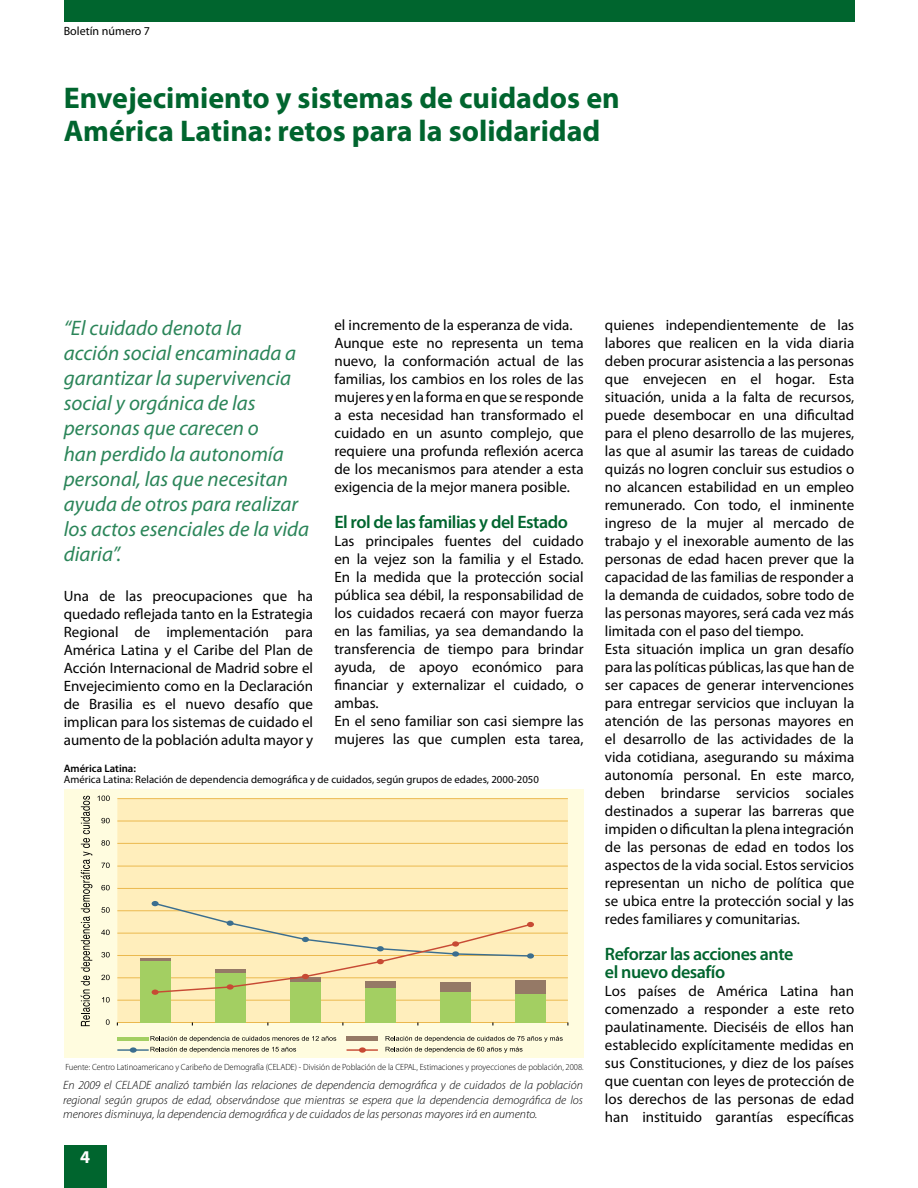
<style>
.page{position:relative;width:918px;height:1188px;background:#fff}
.page>*{position:absolute;margin:0;border:0;box-sizing:border-box;transform-origin:0 0}
.t1{font:700 30px/33px "Myriad Pro";color:#00652e}
.t2{font:italic 21px/25.2px "Myriad Pro";color:#2b8559}
.t3{font:600 18px/18px "Myriad Pro";letter-spacing:-.025em;color:#00652e}
.t4{font:700 18px "Myriad Pro";color:#fff}
.t5{font:15px/18px "Myriad Pro";color:#000}
.t6{font:italic 300 12px/14.4px "Myriad Pro";color:#000;text-align:justify}
.t7{font:12px "Myriad Pro";color:#000}
.t8{font:10.8px "Myriad Pro";color:#000}
.t9{font:600 10.8px "Myriad Pro";color:#000}
.t10{font:300 9px "Myriad Pro";letter-spacing:-.005em;color:#000;scale:.95 1}
</style>
<div class="page">
<div style="left:64px;top:1145px;width:42px;height:43px;background:#00652e"></div>
<div style="left:64px;top:0;width:790px;height:21px;background:#00652e"></div>
<div style="left:64px;top:790px;width:520px;height:268px;background:#fffcdf"></div>
<div style="left:117px;top:799px;width:451px;height:224px;background:#ffeebc"></div>
<hr style="left:117px;top:1022px;width:451px;height:1px;background:#eab649">
<hr style="left:117px;top:1000px;width:451px;height:1px;background:#eab649">
<hr style="left:117px;top:978px;width:451px;height:1px;background:#eab649">
<hr style="left:117px;top:955px;width:451px;height:1px;background:#eab649">
<hr style="left:117px;top:933px;width:451px;height:1px;background:#eab649">
<hr style="left:117px;top:911px;width:451px;height:1px;background:#eab649">
<hr style="left:117px;top:888px;width:451px;height:1px;background:#eab649">
<hr style="left:117px;top:866px;width:451px;height:1px;background:#eab649">
<hr style="left:117px;top:843px;width:451px;height:1px;background:#eab649">
<hr style="left:117px;top:821px;width:451px;height:1px;background:#eab649">
<hr style="left:117px;top:798px;width:451px;height:1px;background:#eab649">
<svg style="left:106px;top:1019px;width:4px;height:6px"></svg>
<svg style="left:102px;top:997px;width:8px;height:5px"></svg>
<svg style="left:101px;top:975px;width:9px;height:5px"></svg>
<svg style="left:101px;top:952px;width:9px;height:5px"></svg>
<svg style="left:101px;top:930px;width:9px;height:5px"></svg>
<svg style="left:101px;top:907px;width:9px;height:6px"></svg>
<svg style="left:101px;top:885px;width:9px;height:5px"></svg>
<svg style="left:101px;top:863px;width:9px;height:5px"></svg>
<svg style="left:101px;top:840px;width:9px;height:6px"></svg>
<svg style="left:101px;top:818px;width:9px;height:5px"></svg>
<svg style="left:98px;top:796px;width:12px;height:5px"></svg>
<svg style="left:81px;top:796px;width:11px;height:230px"></svg>
<div style="left:140px;top:961px;width:30px;height:62px;background:#a3cf62"></div>
<div style="left:215px;top:973px;width:30px;height:50px;background:#a3cf62"></div>
<div style="left:290px;top:982px;width:30px;height:41px;background:#a3cf62"></div>
<div style="left:365px;top:988px;width:30px;height:35px;background:#a3cf62"></div>
<div style="left:440px;top:992px;width:31px;height:31px;background:#a3cf62"></div>
<div style="left:516px;top:993px;width:30px;height:30px;background:#a3cf62"></div>
<hr style="left:140px;top:958px;width:30px;height:3px;background:#957966">
<div style="left:516px;top:980px;width:30px;height:13px;background:#957966"></div>
<svg style="left:152px;top:901px;width:382px;height:94px"></svg>
<hr style="left:117px;top:1037px;width:32px;height:3px;background:#a3cf62">
<div style="left:347px;top:1036px;width:31px;height:5px;background:#957966"></div>
<svg style="left:150px;top:1036px;width:186px;height:17px"></svg>
<svg style="left:386px;top:1036px;width:177px;height:17px"></svg>
<svg style="left:130px;top:1047px;width:7px;height:6px"></svg>
<hr style="left:117px;top:1049px;width:32px;height:2px;background:#3b6e8f">
<div style="left:359px;top:1047px;width:7px;height:6px;background:#c74a34;border-radius:50%"></div>
<hr style="left:347px;top:1049px;width:31px;height:2px;background:#c74a34">
<p class="t7" style="left:64px;top:23px;width:88px">Boletín número 7</p>
<h1 class="t1" style="left:64px;top:80px;width:557px">Envejecimiento y sistemas de cuidados en<br>América Latina: retos para la solidaridad</h1>
<p class="t2" style="left:64px;top:315px;width:247px">“El cuidado denota la<br>acción social encaminada a garantizar la supervivencia social y orgánica de las personas que carecen o<br>han perdido la autonomía personal, las que necesitan ayuda de otros para realizar los actos esenciales de la vida diaria”.</p>
<p class="t5" style="left:64px;top:586px;width:251px;text-align:justify">Una de las preocupaciones que ha quedado reflejada tanto en la Estrategia Regional de implementación para América Latina y el Caribe del Plan de Acción Internacional de Madrid sobre el Envejecimiento como en la Declaración de Brasilia es el nuevo desafío que implican para los sistemas de cuidado el aumento de la población adulta mayor y</p>
<p class="t5" style="left:334px;top:316px;width:251px">el incremento de la esperanza de vida.<br>Aunque este no representa un tema nuevo, la conformación actual de las familias, los cambios en los roles de las mujeres y en la forma en que se responde a esta necesidad han transformado el cuidado en un asunto complejo, que requiere una profunda reflexión acerca de los mecanismos para atender a esta exigencia de la mejor manera posible.</p>
<p class="t3" style="left:334px;top:513px;width:235px">El rol de las familias y del Estado</p>
<p class="t5" style="left:334px;top:532px;width:251px">Las principales fuentes del cuidado en la vejez son la familia y el Estado.<br>En la medida que la protección social pública sea débil, la responsabilidad de los cuidados recaerá con mayor fuerza en las familias, ya sea demandando la transferencia de tiempo para brindar ayuda, de apoyo económico para financiar y externalizar el cuidado, o ambas.<br>En el seno familiar son casi siempre las mujeres las que cumplen esta tarea,</p>
<p class="t9" style="left:64px;top:762px;width:74px">América Latina:</p>
<p class="t8" style="left:64px;top:772px;width:477px">América Latina: Relación de dependencia demográfica y de cuidados, según grupos de edades, 2000-2050</p>
<p class="t10" style="left:65px;top:1062px;width:547px">Fuente: Centro Latinoamericano y Caribeño de Demografía (CELADE) - División de Población de la CEPAL, Estimaciones y proyecciones de población, 2008.</p>
<p class="t6" style="left:63px;top:1078px;width:521px">En 2009 el CELADE analizó también las relaciones de dependencia demográfica y de cuidados de la población regional según grupos de edad, observándose que mientras se espera que la dependencia demográfica de los menores disminuya, la dependencia demográfica y de cuidados de las personas mayores irá en aumento.</p>
<p class="t4" style="left:80px;top:1146px;width:11px">4</p>
<p class="t5" style="left:605px;top:316px;width:251px">quienes independientemente de las labores que realicen en la vida diaria deben procurar asistencia a las personas que envejecen en el hogar. Esta situación, unida a la falta de recursos, puede desembocar en una dificultad para el pleno desarrollo de las mujeres, las que al asumir las tareas de cuidado quizás no logren concluir sus estudios o no alcancen estabilidad en un empleo remunerado. Con todo, el inminente ingreso de la mujer al mercado de trabajo y el inexorable aumento de las personas de edad hacen prever que la capacidad de las familias de responder a la demanda de cuidados, sobre todo de las personas mayores, será cada vez más limitada con el paso del tiempo.<br>Esta situación implica un gran desafío para las políticas públicas, las que han de ser capaces de generar intervenciones para entregar servicios que incluyan la atención de las personas mayores en el desarrollo de las actividades de la vida cotidiana, asegurando su máxima autonomía personal. En este marco, deben brindarse servicios sociales destinados a superar las barreras que impiden o dificultan la plena integración de las personas de edad en todos los aspectos de la vida social. Estos servicios representan un nicho de política que se ubica entre la protección social y las redes familiares y comunitarias.</p>
<p class="t3" style="left:605px;top:945px;width:190px">Reforzar las acciones ante el nuevo desafío</p>
<p class="t5" style="left:605px;top:982px;width:251px;text-align:justify">Los países de América Latina han comenzado a responder a este reto paulatinamente. Dieciséis de ellos han establecido explícitamente medidas en sus Constituciones, y diez de los países que cuentan con leyes de protección de los derechos de las personas de edad han instituido garantías específicas</p>
</div>
